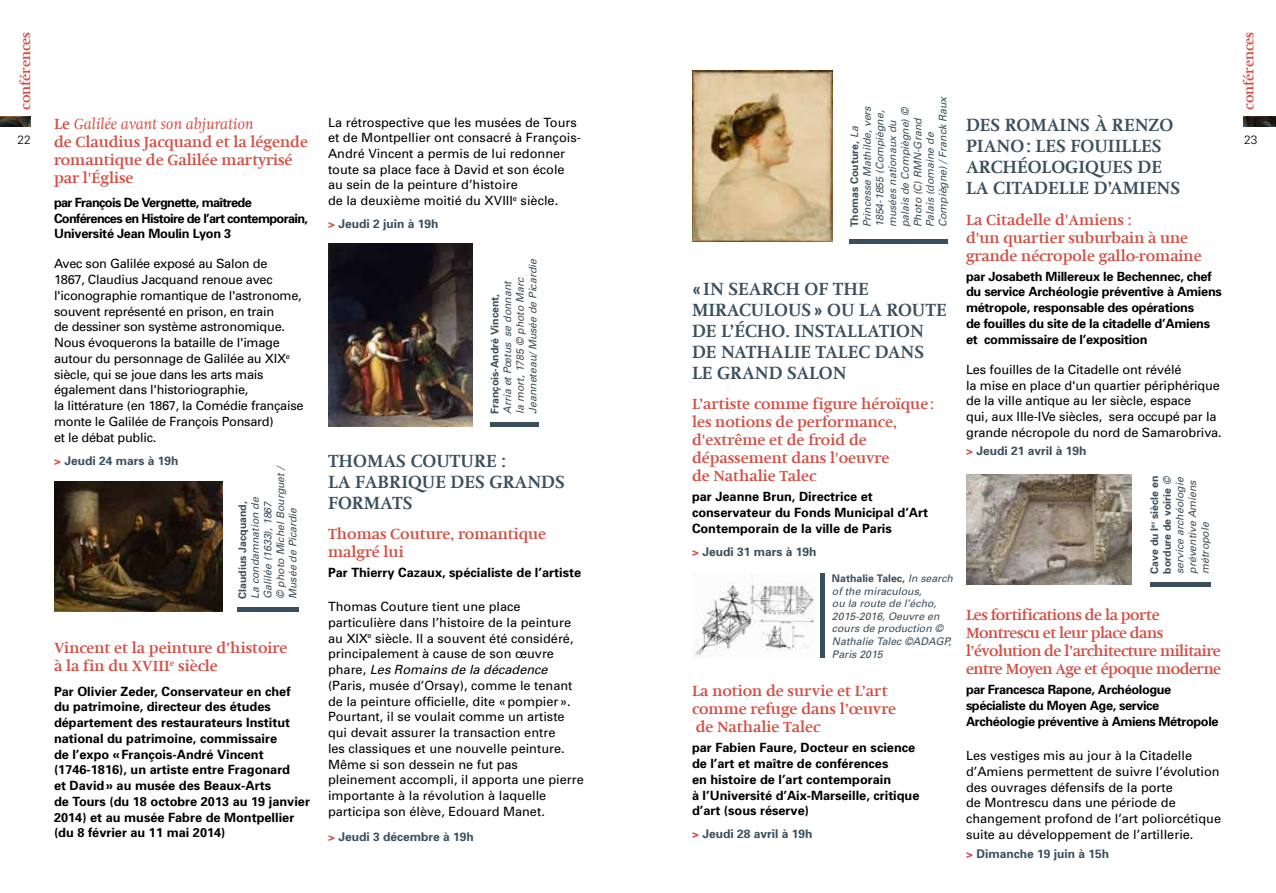
<style>
.page{position:relative;width:1276px;height:893px;background:#fff}
.page>*{position:absolute;margin:0;border:0;box-sizing:border-box;transform-origin:0 0}
.t1{font:700 18px/21px "Hollander Com";color:#3a4f5d}
.t2{font:700 15px/18px "Hollander Com";color:#d54e44}
.t3{font:700 15px/18px "Hollander Com";letter-spacing:-.03em;color:#d54e44}
.t4{font:700 13.5px "Hollander Com";color:#d54e44}
.t5{font:12.75px/15.8px "Univers";color:#000}
.t6{font:700 12.75px/15.8px "Univers";color:#000}
.t7{font:12.75px/15.8px "Univers";letter-spacing:-.02em;color:#000}
.t8{font:700 12.75px/15.8px "Univers";letter-spacing:-.02em;color:#000}
.t9{font:700 12.75px/15.8px "Univers";letter-spacing:-.05em;color:#000}
.t10{font:700 12.75px/15.8px "Univers";letter-spacing:-.03em;color:#000}
.t11{font:700 12px "Univers";color:#3a4f5d}
.t12{font:300 12px "Univers";color:#000}
.t13{font:italic 10.5px/12.6px "Univers";color:#3a4f5d}
.t14{font:700 10.5px "Univers";color:#3a4f5d}
.s1{font-weight:700;font-style:normal}
.s2{color:#d54e44}
.s3{font-weight:400;font-style:italic}
.s4{font-style:italic}
</style>
<div class="page">
<img style="left:0;top:117px;width:31px;height:9px">
<img style="left:1243px;top:117px;width:33px;height:9px">
<img style="left:54px;top:482px;width:169px;height:129px">
<img style="left:328px;top:244px;width:144px;height:182px">
<hr style="left:238px;top:607px;width:61px;height:4px;background:#3a4f5d">
<hr style="left:490px;top:422px;width:49px;height:4px;background:#3a4f5d">
<img style="left:692px;top:70px;width:140px;height:172px">
<hr style="left:850px;top:240px;width:98px;height:4px;background:#3a4f5d">
<hr style="left:1149px;top:582px;width:61px;height:4px;background:#3a4f5d">
<img style="left:966px;top:475px;width:165px;height:109px">
<img style="left:693px;top:582px;width:121px;height:76px">
<hr style="left:820px;top:574px;width:4px;height:84px;background:#3a4f5d">
<p class="t4" style="left:17px;top:110px;width:79px;rotate:-90deg">conférences</p>
<p class="t4" style="left:1240px;top:110px;width:79px;rotate:-90deg">conférences</p>
<p class="t13" style="left:848px;top:227px;width:133px;rotate:-90deg"><span class="s1">Thomas Couture,</span> La<br>Princesse Mathilde, vers<br>1854-1855 (Compiègne, musées nationaux du palais de Compiègne) ©<br>Photo (C) RMN-Grand<br>Palais (domaine de<br>Compiègne) /Franck Raux</p>
<h1 class="t1" style="left:966px;top:114px;width:216px">DES ROMAINS À RENZO<br>PIANO: LES FOUIILLES<br>ARCHÉOLOGIQUES DE<br>LA CITADELLE D’AMIENS</h1>
<p class="t2" style="left:966px;top:210px;width:237px">La Citadelle d'Amiens :<br>d'un quartier suburbain à une grande nécropole gallo-romaine</p>
<p class="t8" style="left:966px;top:268px;width:257px">par Josabeth Millereux le Bechennec, chef du service Archéologie préventive à Amiens métropole, responsable des opérations<br>de fouilles du site de la citadelle d’Amiens et commissaire de l’exposition</p>
<p class="t5" style="left:966px;top:362px;width:257px">Les fouilles de la Citadelle ont révélé<br>la mise en place d'un quartier périphérique de la ville antique au Ier siècle, espace<br>qui, aux IIIe-IVe siècles, sera occupé par la grande nécropole du nord de Samarobriva.</p>
<p class="t11" style="left:966px;top:444px;width:122px"><span class="s2">&gt;</span> Jeudi 21 avril à 19h</p>
<p class="t13" style="left:1148px;top:574px;width:100px;rotate:-90deg"><span class="s1">Cave du I</span><sup>er</sup> <span class="s1">siècle en bordure de voirie</span> © service archéologie préventive Amiens métropole</p>
<p class="t3" style="left:966px;top:606px;width:257px">Les fortifications de la porte Montrescu et leur place dans l’évolution de l’architecture militaire entre Moyen Age et époque moderne</p>
<p class="t10" style="left:966px;top:682px;width:254px">par Francesca Rapone, Archéologue spécialiste du Moyen Age, service<br>Archéologie préventive à Amiens Métropole</p>
<p class="t5" style="left:966px;top:748px;width:257px">Les vestiges mis au jour à la Citadelle d’Amiens permettent de suivre l’évolution des ouvrages défensifs de la porte<br>de Montrescu dans une période de changement profond de l’art poliorcétique suite au développement de l’artillerie.</p>
<p class="t11" style="left:966px;top:846px;width:145px"><span class="s2">&gt;</span> Dimanche 19 juin à 15h</p>
<p class="t2" style="left:54px;top:114px;width:255px">Le <span class="s3">Galilée avant son abjuration<br></span>de Claudius Jacquand et la légende romantique de Galilée martyrisé par l'Église</p>
<p class="t9" style="left:54px;top:194px;width:256px">par François De Vergnette, maîtrede<br>Conférences en Histoire de l’art contemporain,<br>Université Jean Moulin Lyon 3</p>
<p class="t7" style="left:54px;top:256px;width:251px">Avec son Galilée exposé au Salon de<br>1867, Claudius Jacquand renoue avec l'iconographie romantique de l'astronome, souvent représenté en prison, en train<br>de dessiner son système astronomique.<br>Nous évoquerons la bataille de l'image autour du personnage de Galilée au XIX<sup>e </sup>siècle, qui se joue dans les arts mais également dans l'historiographie,<br>la littérature (en 1867, la Comédie française monte le Galilée de François Ponsard)<br>et le débat public.</p>
<p class="t11" style="left:54px;top:453px;width:126px"><span class="s2">&gt;</span> Jeudi 24 mars à 19h</p>
<p class="t5" style="left:328px;top:114px;width:254px">La rétrospective que les musées de Tours et de Montpellier ont consacré à François-André Vincent a permis de lui redonner toute sa place face à David et son école au sein de la peinture d’histoire<br>de la deuxième moitié du XVIII<sup>e</sup> siècle.</p>
<p class="t11" style="left:328px;top:217px;width:112px"><span class="s2">&gt;</span> Jeudi 2 juin à 19h</p>
<p class="t12" style="left:18px;top:132px;width:15px">22</p>
<p class="t12" style="left:1244px;top:132px;width:15px">23</p>
<p class="t13" style="left:501px;top:414px;width:157px;rotate:-90deg">Arria et Pœtus se donnant<br>la mort, 1785 © photo Marc<br>Jeanneteau/Musée de Picardie</p>
<h1 class="t1" style="left:692px;top:278px;width:245px">« IN SEARCH OF THE<br>MIRACULOUS» OU LA ROUTE<br>DE L’ÉCHO. INSTALLATION<br>DE NATHALIE TALEC DANS<br>LE GRAND SALON</h1>
<p class="t2" style="left:692px;top:395px;width:243px">L’artiste comme figure héroïque: les notions de performance, d'extrême et de froid de dépassement dans l'oeuvre<br>de Nathalie Talec</p>
<p class="t6" style="left:692px;top:489px;width:238px">par Jeanne Brun, Directrice et conservateur du Fonds Municipal d’Art<br>Contemporain de la ville de Paris</p>
<p class="t11" style="left:692px;top:544px;width:126px"><span class="s2">&gt;</span> Jeudi 31 mars à 19h</p>
<p class="t14" style="left:488px;top:414px;width:121px;rotate:-90deg">François-André Vincent,</p>
<h1 class="t1" style="left:328px;top:450px;width:238px">THOMAS COUTURE :<br>LA FABRIQUE DES GRANDS<br>FORMATS</h1>
<p class="t2" style="left:328px;top:525px;width:220px">Thomas Couture, romantique malgré lui</p>
<p class="t6" style="left:328px;top:565px;width:255px">Par Thierry Cazaux, spécialiste de l’artiste</p>
<p class="t5" style="left:328px;top:599px;width:257px">Thomas Couture tient une place particulière dans l’histoire de la peinture au XIX<sup>e</sup> siècle. Il a souvent été considéré, principalement à cause de son œuvre phare, <span class="s4">Les Romains de la décadence </span>(Paris, musée d’Orsay), comme le tenant de la peinture officielle, dite «pompier».<br>Pourtant, il se voulait comme un artiste qui devait assurer la transaction entre<br>les classiques et une nouvelle peinture.<br>Même si son dessein ne fut pas pleinement accompli, il apporta une pierre importante à la révolution à laquelle participa son élève, Edouard Manet.</p>
<p class="t11" style="left:328px;top:829px;width:147px"><span class="s2">&gt;</span> Jeudi 3 décembre à 19h</p>
<p class="t13" style="left:249px;top:599px;width:135px;rotate:-90deg">La condamnation de<br>Galilée (1633), 1867<br>© photo Michel Bourguet /<br>Musée de Picardie</p>
<p class="t14" style="left:236px;top:599px;width:99px;rotate:-90deg">Claudius Jacquand,</p>
<p class="t13" style="left:832px;top:572px;width:123px"><span class="s1">Nathalie Talec,</span> In search of the miraculous,<br>ou la route de l’écho,<br>2015-2016, Oeuvre en cours de production ©<br>Nathalie Talec ©ADAGP,<br>Paris 2015</p>
<p class="t2" style="left:54px;top:639px;width:235px">Vincent et la peinture d’histoire à la fin du XVIII</p>
<p class="t2" style="left:170px;top:657px;width:50px"><sup>e</sup> siècle</p>
<p class="t6" style="left:54px;top:683px;width:257px">Par Olivier Zeder, Conservateur en chef<br>du patrimoine, directeur des études département des restaurateurs Institut national du patrimoine, commissaire<br>de l’expo «François-André Vincent (1746-1816), un artiste entre Fragonard<br>et David» au musée des Beaux-Arts<br>de Tours (du 18 octobre 2013 au 19 janvier 2014) et au musée Fabre de Montpellier (du 8 février au 11 mai 2014)</p>
<p class="t2" style="left:692px;top:682px;width:206px">La notion de survie et L’art comme refuge dans l’œuvre de Nathalie Talec</p>
<p class="t6" style="left:692px;top:740px;width:229px">par Fabien Faure, Docteur en science de l’art et maître de conférences<br>en histoire de l’art contemporain<br>à l’Université d’Aix-Marseille, critique d’art (sous réserve)</p>
<p class="t11" style="left:692px;top:827px;width:122px"><span class="s2">&gt;</span> Jeudi 28 avril à 19h</p>
</div>
